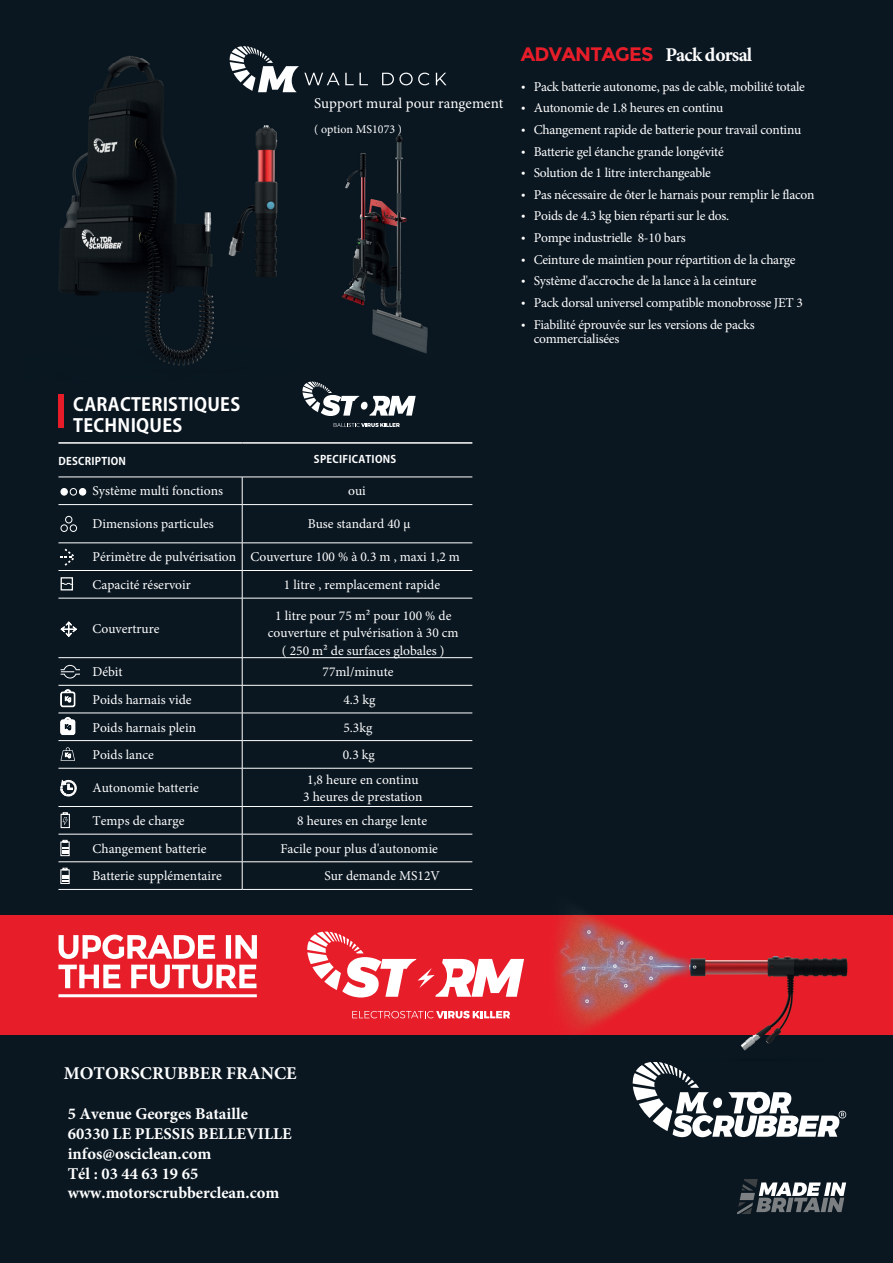
<style>
.page{position:relative;width:893px;height:1263px;background:#0a1721}
.page>*{position:absolute;margin:0;border:0;box-sizing:border-box;transform-origin:0 0}
.t1{font:700 19.5px "Montserrat";letter-spacing:-.04em;color:#e81d2a}
.t2{font:700 18px/21.6px "Adobe Gothic Std";letter-spacing:.015em;color:#fff}
.t3{font:700 18px "Minion Pro";color:#fff}
.t4{font:700 16.5px/19.8px "Minion Pro";color:#fff}
.t5{font:15px "Minion Pro";color:#fff}
.t6{font:13.5px/17.4px "Minion Pro";color:#fff}
.t7{font:13.5px/14.9px "Minion Pro";letter-spacing:-.02em;color:#fff}
.t8{font:12px "Minion Pro";color:#fff}
.t9{font:700 10.5px "Adobe Gothic Std";letter-spacing:.025em;color:#fff}
.s1{font-family:"Minion Pro";color:#fff}
.s2{font-family:"Montserrat";font-size:12px}
</style>
<div class="page">
<div style="left:0;top:915px;width:893px;height:120px;background:#e81d2a"></div>
<svg style="left:307px;top:932px;width:217px;height:65px"></svg>
<svg style="left:352px;top:1011px;width:158px;height:7px"></svg>
<img style="left:555px;top:913px;width:293px;height:138px">
<svg style="left:632px;top:1062px;width:214px;height:75px"></svg>
<img style="left:342px;top:135px;width:86px;height:219px">
<hr style="left:58px;top:442px;width:184px;height:2px;background:#fff">
<hr style="left:242px;top:442px;width:230px;height:2px;background:#fff">
<hr style="left:58px;top:477px;width:184px;height:1px;background:#fff">
<hr style="left:58px;top:504px;width:184px;height:1px;background:#fff">
<hr style="left:58px;top:570px;width:184px;height:1px;background:#fff">
<svg style="left:242px;top:478px;width:1px;height:26px"></svg>
<hr style="left:242px;top:505px;width:1px;height:38px;background:#fff">
<svg style="left:242px;top:544px;width:1px;height:54px"></svg>
<hr style="left:242px;top:598px;width:1px;height:59px;background:#fff">
<svg style="left:242px;top:658px;width:1px;height:110px"></svg>
<hr style="left:242px;top:768px;width:1px;height:38px;background:#fff">
<svg style="left:242px;top:807px;width:1px;height:82px"></svg>
<hr style="left:242px;top:477px;width:230px;height:1px;background:#fff">
<hr style="left:242px;top:504px;width:230px;height:1px;background:#fff">
<hr style="left:242px;top:570px;width:230px;height:1px;background:#fff">
<hr style="left:242px;top:713px;width:230px;height:1px;background:#fff">
<hr style="left:242px;top:768px;width:230px;height:1px;background:#fff">
<hr style="left:242px;top:806px;width:230px;height:1px;background:#fff">
<hr style="left:242px;top:834px;width:230px;height:1px;background:#fff">
<hr style="left:242px;top:861px;width:230px;height:1px;background:#fff">
<hr style="left:242px;top:889px;width:230px;height:1px;background:#fff">
<hr style="left:58px;top:543px;width:184px;height:1px;background:#fff">
<hr style="left:242px;top:543px;width:230px;height:1px;background:#fff">
<hr style="left:58px;top:598px;width:184px;height:1px;background:#fff">
<hr style="left:242px;top:598px;width:230px;height:1px;background:#fff">
<hr style="left:58px;top:657px;width:184px;height:1px;background:#fff">
<hr style="left:242px;top:657px;width:230px;height:1px;background:#fff">
<hr style="left:58px;top:685px;width:184px;height:1px;background:#fff">
<hr style="left:242px;top:685px;width:230px;height:1px;background:#fff">
<hr style="left:58px;top:740px;width:184px;height:1px;background:#fff">
<hr style="left:242px;top:740px;width:230px;height:1px;background:#fff">
<hr style="left:58px;top:713px;width:184px;height:1px;background:#fff">
<hr style="left:58px;top:768px;width:184px;height:1px;background:#fff">
<hr style="left:58px;top:806px;width:184px;height:1px;background:#fff">
<hr style="left:58px;top:834px;width:184px;height:1px;background:#fff">
<hr style="left:58px;top:861px;width:184px;height:1px;background:#fff">
<hr style="left:58px;top:889px;width:184px;height:1px;background:#fff">
<div style="left:58px;top:394px;width:6px;height:34px;background:#e61d29"></div>
<svg style="left:302px;top:382px;width:114px;height:34px"></svg>
<svg style="left:334px;top:423px;width:66px;height:4px"></svg>
<div style="left:65px;top:516px;width:7px;height:7px;border:1px solid #fff;border-radius:50%"></div>
<div style="left:61px;top:524px;width:7px;height:8px;border:1px solid #fff;border-radius:50%"></div>
<div style="left:70px;top:524px;width:7px;height:8px;border:1px solid #fff;border-radius:50%"></div>
<div style="left:61px;top:577px;width:12px;height:13px;border:1px solid #fff"></div>
<svg style="left:61px;top:582px;width:13px;height:3px"></svg>
<svg style="left:60px;top:689px;width:15px;height:18px"></svg>
<svg style="left:60px;top:717px;width:15px;height:18px"></svg>
<svg style="left:60px;top:779px;width:17px;height:17px"></svg>
<svg style="left:60px;top:812px;width:10px;height:16px"></svg>
<svg style="left:60px;top:868px;width:10px;height:16px"></svg>
<svg style="left:60px;top:840px;width:10px;height:16px"></svg>
<svg style="left:60px;top:665px;width:20px;height:14px"></svg>
<svg style="left:61px;top:747px;width:14px;height:14px"></svg>
<svg style="left:61px;top:549px;width:13px;height:17px"></svg>
<svg style="left:60px;top:621px;width:17px;height:16px"></svg>
<div style="left:61px;top:488px;width:6px;height:7px;background:#fff;border-radius:50%"></div>
<div style="left:61px;top:488px;width:7px;height:7px;border:1px solid #fff;border-radius:50%"></div>
<div style="left:70px;top:488px;width:7px;height:7px;border:1px solid #fff;border-radius:50%"></div>
<div style="left:79px;top:488px;width:7px;height:7px;background:#fff;border-radius:50%"></div>
<div style="left:79px;top:488px;width:7px;height:7px;border:1px solid #fff;border-radius:50%"></div>
<svg style="left:58px;top:965px;width:198px;height:23px"></svg>
<svg style="left:59px;top:934px;width:198px;height:25px"></svg>
<hr style="left:58px;top:994px;width:199px;height:3px;background:#fff">
<img style="left:58px;top:56px;width:239px;height:310px">
<svg style="left:737px;top:1179px;width:109px;height:35px"></svg>
<svg style="left:229px;top:46px;width:139px;height:46px"></svg>
<svg style="left:382px;top:73px;width:47px;height:12px"></svg>
<svg style="left:436px;top:73px;width:10px;height:12px"></svg>
<p class="t5" style="left:314px;top:93px;width:191px">Support mural pour rangement</p>
<p class="t8" style="left:314px;top:121px;width:89px">( option MS1073 )</p>
<h1 class="t1" style="left:521px;top:42px;width:233px">ADVANTAGES <span class="s1">Pack dorsal</span></h1>
<p class="t7" style="left:521px;top:79px;width:286px"><span class="s2">•</span> Pack batterie autonome, pas de cable, mobilité totale</p>
<p class="t7" style="left:521px;top:100px;width:204px"><span class="s2">•</span> Autonomie de 1.8 heures en continu</p>
<p class="t7" style="left:521px;top:122px;width:282px"><span class="s2">•</span> Changement rapide de batterie pour travail continu</p>
<p class="t7" style="left:521px;top:144px;width:204px"><span class="s2">•</span> Batterie gel étanche grande longévité</p>
<p class="t7" style="left:521px;top:166px;width:192px"><span class="s2">•</span> Solution de 1 litre interchangeable</p>
<p class="t7" style="left:521px;top:187px;width:295px"><span class="s2">•</span> Pas nécessaire de ôter le harnais pour remplir le flacon</p>
<p class="t7" style="left:521px;top:209px;width:210px"><span class="s2">•</span> Poids de 4.3 kg bien réparti sur le dos.</p>
<p class="t7" style="left:521px;top:230px;width:166px"><span class="s2">•</span> Pompe industrielle 8-10 bars</p>
<p class="t7" style="left:521px;top:252px;width:276px"><span class="s2">•</span> Ceinture de maintien pour répartition de la charge</p>
<p class="t7" style="left:521px;top:274px;width:237px"><span class="s2">•</span> Système d'accroche de la lance à la ceinture</p>
<p class="t7" style="left:521px;top:295px;width:284px"><span class="s2">•</span> Pack dorsal universel compatible monobrosse JET 3</p>
<p class="t7" style="left:534px;top:317px;width:222px;text-indent:-13px"><span class="s2">•</span> Fiabilité éprouvée sur les versions de packs commercialisées</p>
<h2 class="t2" style="left:73px;top:394px;width:168px">CARACTERISTIQUES<br>TECHNIQUES</h2>
<p class="t9" style="left:58px;top:455px;width:69px">DESCRIPTION</p>
<p class="t9" style="left:314px;top:453px;width:84px">SPECIFICATIONS</p>
<p class="t6" style="left:92px;top:482px;width:132px">Système multi fonctions</p>
<p class="t6" style="left:348px;top:482px;width:19px">oui</p>
<p class="t6" style="left:92px;top:515px;width:123px">Dimensions particules</p>
<p class="t6" style="left:308px;top:515px;width:104px">Buse standard 40 µ</p>
<p class="t6" style="left:92px;top:543px;width:369px;line-height:27.6px">Périmètre de pulvérisation Couverture 100 % à 0.3 m , maxi 1,2 m<br>Capacité réservoir</p>
<p class="t6" style="left:284px;top:576px;width:158px">1 litre , remplacement rapide</p>
<p class="t6" style="left:92px;top:620px;width:69px">Couvertrure</p>
<p class="t6" style="left:268px;top:607px;width:192px;text-align:center">1 litre pour 75 m² pour 100 % de couverture et pulvérisation à 30 cm ( 250 m² de surfaces globales )</p>
<p class="t6" style="left:92px;top:663px;width:32px">Débit</p>
<p class="t6" style="left:323px;top:663px;width:72px">77ml/minute</p>
<p class="t6" style="left:92px;top:691px;width:101px">Poids harnais vide</p>
<p class="t6" style="left:343px;top:691px;width:34px">4.3 kg</p>
<p class="t6" style="left:92px;top:718px;width:105px">Poids harnais plein</p>
<p class="t6" style="left:343px;top:718px;width:31px">5.3kg</p>
<p class="t6" style="left:92px;top:746px;width:63px">Poids lance</p>
<p class="t6" style="left:343px;top:746px;width:34px">0.3 kg</p>
<p class="t6" style="left:92px;top:779px;width:108px">Autonomie batterie</p>
<p class="t6" style="left:303px;top:771px;width:121px">1,8 heure en continu<br>3 heures de prestation</p>
<p class="t6" style="left:92px;top:812px;width:94px">Temps de charge</p>
<p class="t6" style="left:297px;top:812px;width:131px">8 heures en charge lente</p>
<p class="t6" style="left:92px;top:840px;width:116px">Changement batterie</p>
<p class="t6" style="left:280px;top:840px;width:159px">Facile pour plus d'autonomie</p>
<p class="t6" style="left:92px;top:867px;width:131px">Batterie supplémentaire</p>
<p class="t6" style="left:324px;top:867px;width:117px">Sur demande MS12V</p>
<h2 class="t3" style="left:64px;top:1061px;width:234px">MOTORSCRUBBER FRANCE</h2>
<p class="t4" style="left:68px;top:1104px;width:226px">5 Avenue Georges Bataille<br>60330 LE PLESSIS BELLEVILLE infos@osciclean.com<br>Tél : 03 44 63 19 65 www.motorscrubberclean.com</p>
</div>
